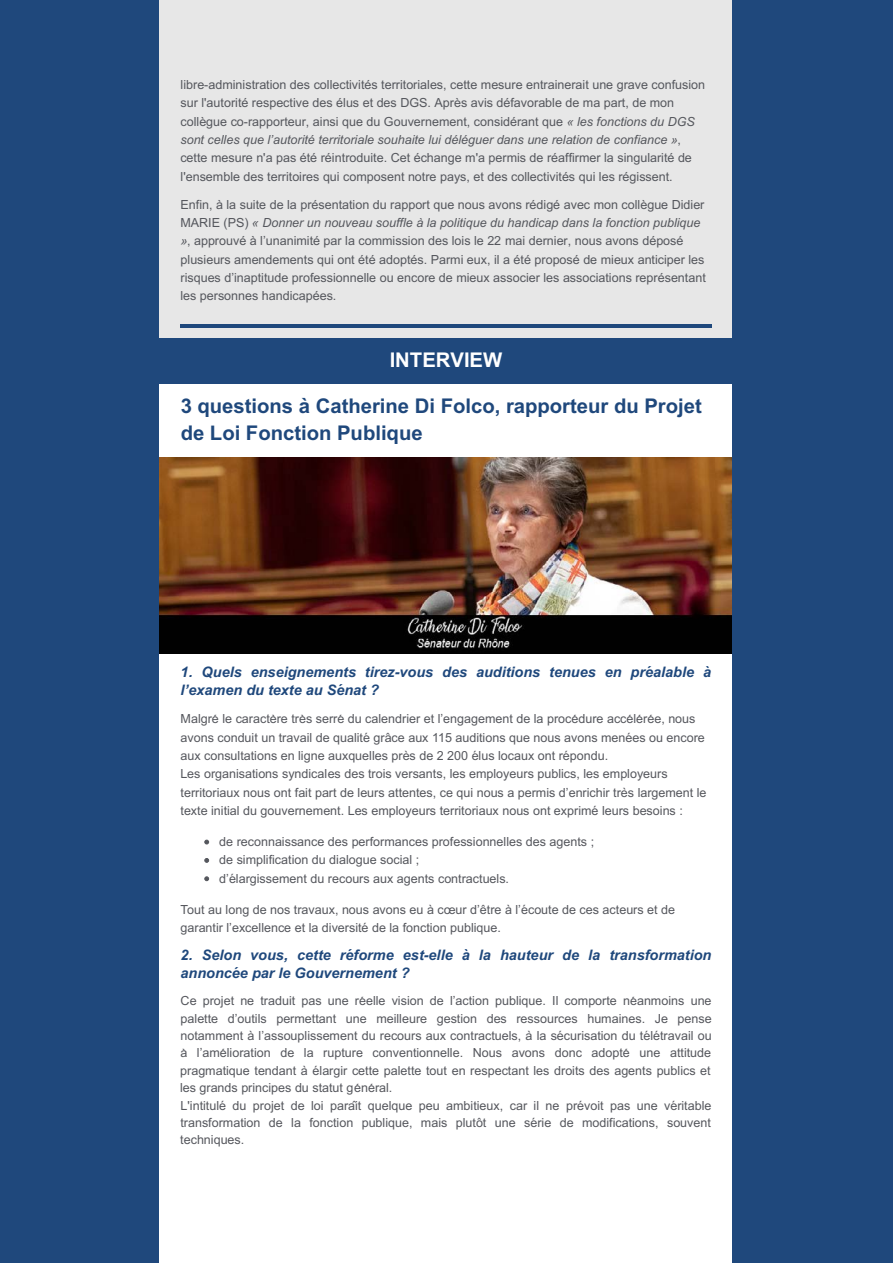
<style>
.page{position:relative;width:893px;height:1263px;background:#fff}
.page>*{position:absolute;margin:0;border:0;box-sizing:border-box;transform-origin:0 0}
.t1{font:700 20.25px/27px "Arial";color:#1f487c}
.t2{font:700 20.25px "Arial";color:#fff}
.t3{font:italic 700 14.55px/18.3px "Arial";color:#1f487c}
.t4{font:12.6px/18.3px "Arial";color:#55575d}
.s1{font-style:italic}
.s2{font-family:"Te X Gyre Heros"}
</style>
<div class="page">
<div style="left:158px;top:0;width:574px;height:74px;background:#e7e7e7"></div>
<div style="left:156px;top:74px;width:580px;height:1084px;background:#1f487c"></div>
<div style="left:156px;top:74px;width:580px;height:241px;background:#e7e7e7"></div>
<div style="left:156px;top:315px;width:580px;height:23px;background:#e7e7e7"></div>
<hr style="left:181px;top:324px;width:531px;height:4px;background:#1f487c">
<div style="left:156px;top:384px;width:580px;height:74px;background:#fff"></div>
<div style="left:156px;top:654px;width:580px;height:504px;background:#fff"></div>
<img style="left:159px;top:458px;width:573px;height:196px">
<svg style="left:204px;top:840px;width:5px;height:4px"></svg>
<svg style="left:204px;top:858px;width:5px;height:5px"></svg>
<svg style="left:204px;top:876px;width:5px;height:5px"></svg>
<div style="left:732px;top:0;width:161px;height:1263px;background:#1f487c"></div>
<div style="left:0;top:0;width:158px;height:1263px;background:#1f487c"></div>
<p class="t4" style="left:180px;top:75px;width:526px">libre-administration des collectivités territoriales, cette mesure entrainerait une grave confusion sur l'autorité respective des élus et des DGS. Après avis défavorable de ma part, de mon collègue co-rapporteur, ainsi que du Gouvernement, considérant que <span class="s1">« les fonctions du DGS sont celles que l’autorité territoriale souhaite lui déléguer dans une relation de confiance »</span>, cette mesure n'a pas été réintroduite. Cet échange m'a permis de réaffirmer la singularité de l'ensemble des territoires qui composent notre pays, et des collectivités qui les régissent.</p>
<p class="t4" style="left:180px;top:195px;width:527px">Enfin, à la suite de la présentation du rapport que nous avons rédigé avec mon collègue Didier MARIE (PS) <span class="s1">« Donner un nouveau souffle à la politique du handicap dans la fonction publique »</span>, approuvé à l’unanimité par la commission des lois le 22 mai dernier, nous avons déposé plusieurs amendements qui ont été adoptés. Parmi eux, il a été proposé de mieux anticiper les risques d’inaptitude professionnelle ou encore de mieux associer les associations représentant les personnes handicapées.</p>
<h1 class="t2" style="left:390px;top:349px;width:114px">INTERVIEW</h1>
<h1 class="t1" style="left:181px;top:393px;width:523px">3 questions àCatherine Di Folco, rapporteur du Projet de Loi Fonction Publique</h1>
<p class="t3" style="left:180px;top:663px;width:532px">1. Quels enseignements tirez-vous des auditions tenues en préalable à l’examen du texte au Sénat ?</p>
<p class="t4" style="left:180px;top:710px;width:528px">Malgré le caractère très serré du calendrier et l’engagement de la procédure accélérée, nous avons conduit un travail de qualité gra<span class="s2">̂</span>ce aux 115 auditions que nous avons menées ou encore aux consultations en ligne auxquelles près de 2 200 élus locaux ont répondu.<br>Les organisations syndicales des trois versants, les employeurs publics, les employeurs territoriaux nous ont fait part de leurs attentes, ce qui nous a permis d’enrichir très largement le texte initial du gouvernement. Les employeurs territoriaux nous ont exprimé leurs besoins :</p>
<p class="t4" style="left:219px;top:832px;width:376px">de reconnaissance des performances professionnelles des agents ; de simplification du dialogue social ;<br>d’élargissement du recours aux agents contractuels.</p>
<p class="t4" style="left:181px;top:900px;width:496px">Tout au long de nos travaux, nous avons eu à cœur d’e<span class="s2">̂</span>tre à l’écoute de ces acteurs et de garantir l’excellence et la diversité de la fonction publique.</p>
<p class="t3" style="left:180px;top:946px;width:532px">2. Selon vous, cette réforme est-elle à la hauteur de la transformation annoncée par le Gouvernement ?</p>
<p class="t4" style="left:180px;top:992px;width:533px;line-height:17.4px">Ce projet ne traduit pas une réelle vision de l’action publique. Il comporte néanmoins une palette d’outils permettant une meilleure gestion des ressources humaines. Je pense notamment à l’assouplissement du recours aux contractuels, à la sécurisation du télétravail ou à l’amélioration de la rupture conventionnelle. Nous avons donc adopté une attitude pragmatique tendant à élargir cette palette tout en respectant les droits des agents publics et les grands principes du statut général.<br>L'intitulé du projet de loi parai<span class="s2">̂</span>t quelque peu ambitieux, car il ne prévoit pas une véritable transformation de la fonction publique, mais pluto<span class="s2">̂</span>t une série de modifications, souvent techniques.</p>
</div>
